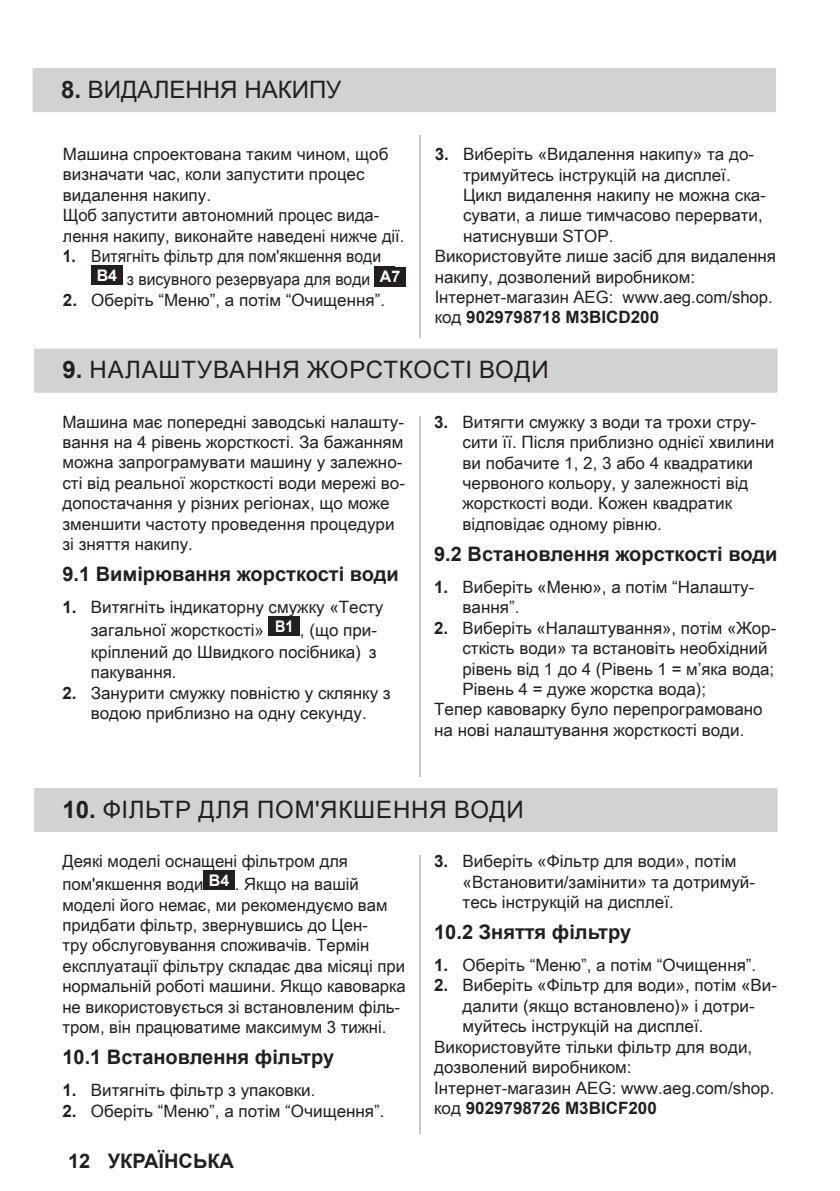
<style>
.page{position:relative;width:840px;height:1191px;background:#fff}
.page>*{position:absolute;margin:0;border:0;box-sizing:border-box;transform-origin:0 0}
._01_Chapter_name{font:24px "Arial";letter-spacing:.03em;color:#231f20}
._01_Chapter_name-2{font:24px "Arial";color:#231f20}
._02_Section_name{font:700 20px "Arial";color:#231f20}
._04_body_text{font:17px/20.4px "Arial Unicode MS";color:#231f20}
._02_Section_name-2{font:17px/20.4px "Arial Unicode MS";color:#231f20}
._04_body_text-2{font:17px "Arial Unicode MS";color:#231f20;scale:.92 1}
._04_body_text-3{font:700 17px "Arial";color:#231f20}
.t1{font:700 16px "Arial";color:#fff}
.t2{font:700 16px "Arial";color:#fff;scale:.9 1}
.s1{font-weight:700}
.s2{font-family:"Arial";font-weight:700}
.s3{font-family:"Arial Unicode MS";font-weight:400}
.s4{font-family:"Arial"}
</style>
<div class="page">
<hr style="left:419px;top:68px;width:1px;height:1066px;background:#939598">
<div style="left:34px;top:348px;width:743px;height:44px;background:#d1d2d4"></div>
<div style="left:34px;top:788px;width:743px;height:44px;background:#d1d2d4"></div>
<div style="left:268px;top:616px;width:32px;height:20px;background:#231f20"></div>
<div style="left:203px;top:870px;width:32px;height:20px;background:#231f20"></div>
<div style="left:61px;top:58px;width:714px;height:77px;background:#fff"></div>
<div style="left:33px;top:68px;width:742px;height:44px;background:#d1d2d4"></div>
<div style="left:91px;top:265px;width:31px;height:20px;background:#231f20"></div>
<div style="left:374px;top:267px;width:20px;height:20px;background:#231f20"></div>
<div style="left:374px;top:267px;width:31px;height:19px;background:#231f20"></div>
<p class="_01_Chapter_name-2" style="left:61px;top:73px;width:282px"><span class="s1">8.</span> ВИДАЛЕННЯ НАКИПУ</p>
<p class="_04_body_text" style="left:63px;top:143px;width:327px">Машина спроектована таким чином, щоб визначати час, коли запустити процес видалення накипу.</p>
<p class="_04_body_text" style="left:63px;top:204px;width:343px">Щоб запустити автономний процес вида&shy;лення накипу, виконайте наведені нижче дії.</p>
<p class="_04_body_text-2" style="left:63px;top:244px;width:347px"><span class="s2">1.</span> Витягніть фільтр для пом'якшення води</p>
<p class="t1" style="left:97px;top:264px;width:22px">B4</p>
<p class="_04_body_text-2" style="left:127px;top:267px;width:266px">з висувного резервуара для води</p>
<p class="t1" style="left:380px;top:265px;width:22px">A7</p>
<p class="_04_body_text" style="left:63px;top:289px;width:323px"><span class="s2">2.</span> Оберіть “Меню”, а потім “Очищення”.</p>
<p class="_04_body_text" style="left:434px;top:143px;width:321px;text-align:center"><span class="s2">3.</span> Виберіть «Видалення накипу» та до&shy;тримуйтесь інструкцій на дисплеї.</p>
<p class="_04_body_text" style="left:463px;top:184px;width:304px">Цикл видалення накипу не можна ска&shy;сувати, а лише тимчасово перервати, натиснувши STOP.</p>
<p class="_04_body_text" style="left:434px;top:245px;width:343px">Використовуйте лише засіб для видалення накипу, дозволений виробником:</p>
<p class="_04_body_text" style="left:434px;top:286px;width:339px">Інтернет-магазин AEG: www.aeg.com/shop.</p>
<p class="_04_body_text-3" style="left:434px;top:305px;width:226px"><span class="s3">код</span> 9029798718 M3BICD200</p>
<p class="_01_Chapter_name" style="left:62px;top:353px;width:487px"><span class="s1">9.</span> НАЛАШТУВАННЯ ЖОРСТКОСТІ ВОДИ</p>
<p class="_04_body_text" style="left:62px;top:411px;width:344px">Машина має попередні заводські налашту&shy;вання на 4 рівень жорсткості. За бажанням можна запрограмувати машину у залежно&shy;сті від реальної жорсткості води мережі во&shy;допостачання у різних регіонах, що може зменшити частоту проведення процедури зі зняття накипу.</p>
<p class="_02_Section_name" style="left:62px;top:560px;width:338px">9.1 Вимірювання жорсткості води</p>
<p class="_04_body_text" style="left:91px;top:595px;width:294px;line-height:23.2px;text-indent:-28px"><span class="s2">1.</span> Витягніть індикаторну смужку «Тесту загальної жорсткості»</p>
<p class="t2" style="left:275px;top:615px;width:22px">B1</p>
<p class="_04_body_text" style="left:91px;top:619px;width:287px;line-height:21px;text-align:justify;text-indent:209px">, (що при&shy;кріплений до Швидкого посібника) з пакування.</p>
<p class="_04_body_text" style="left:62px;top:682px;width:329px;text-align:center"><span class="s2">2.</span> Занурити смужку повністю у склянку з водою приблизно на одну секунду.</p>
<p class="_04_body_text" style="left:462px;top:411px;width:313px;text-indent:-28px"><span class="s2">3.</span> Витягти смужку з води та трохи стру&shy;сити її. Після приблизно однієї хвилини ви побачите 1, 2, 3 або 4 квадратики червоного кольору, у залежності від жорсткості води. Кожен квадратик відповідає одному рівню.</p>
<p class="_02_Section_name" style="left:434px;top:540px;width:344px">9.2 Встановлення жорсткості води</p>
<p class="_04_body_text" style="left:462px;top:576px;width:293px;text-indent:-28px"><span class="s2">1.</span> Виберіть «Меню», а потім “Налашту&shy;вання”.</p>
<p class="_04_body_text" style="left:462px;top:617px;width:315px;text-indent:-28px"><span class="s2">2.</span> Виберіть «Налаштування», потім «Жор&shy;сткість води» та встановіть необхідний рівень від 1 до 4 (Рівень 1 = м’яка вода; Рівень 4 = дуже жорстка вода);</p>
<p class="_04_body_text" style="left:434px;top:699px;width:330px">Тепер кавоварку було перепрограмовано на нові налаштування жорсткості води.</p>
<p class="_01_Chapter_name" style="left:62px;top:793px;width:462px"><span class="s1">10.</span> ФІЛЬТР ДЛЯ ПОМ'ЯКШЕННЯ ВОДИ</p>
<p class="_02_Section_name-2" style="left:62px;top:849px;width:287px;line-height:23.2px">Деякі моделі оснащені фільтром для пом'якшення води</p>
<p class="t1" style="left:209px;top:869px;width:22px">B4</p>
<p class="_02_Section_name-2" style="left:62px;top:873px;width:344px;text-indent:172px"><span class="s4">.</span> Якщо на вашій моделі його немає, ми рекомендуємо вам придбати фільтр, звернувшись до Цен-<br>тру обслуговування споживачів. Термін експлуатації фільтру складає два місяці при нормальній роботі машини. Якщо кавоварка не використовується зі встановленим філь&shy;тром, він працюватиме максимум 3 тижні.</p>
<p class="_02_Section_name" style="left:62px;top:1043px;width:273px">10.1 Встановлення фільтру</p>
<p class="_04_body_text" style="left:62px;top:1079px;width:254px"><span class="s2">1.</span> Витягніть фільтр з упаковки.</p>
<p class="_04_body_text" style="left:62px;top:1100px;width:323px"><span class="s2">2.</span> Оберіть “Меню”, а потім “Очищення”.</p>
<p class="_02_Section_name" style="left:68px;top:1147px;width:167px">12 УКРАЇНСЬКА</p>
<p class="_04_body_text" style="left:462px;top:850px;width:294px;text-indent:-28px"><span class="s2">3.</span> Виберіть «Фільтр для води», потім «Встановити/замінити» та дотримуй&shy;тесь інструкцій на дисплеї.</p>
<p class="_02_Section_name" style="left:434px;top:918px;width:198px">10.2 Зняття фільтру</p>
<p class="_04_body_text" style="left:434px;top:954px;width:323px"><span class="s2">1.</span> Оберіть “Меню”, а потім “Очищення”.</p>
<p class="_04_body_text" style="left:462px;top:975px;width:316px;text-indent:-28px"><span class="s2">2.</span> Виберіть «Фільтр для води», потім «Ви&shy;далити (якщо встановлено)» і дотри&shy;муйтесь інструкцій на дисплеї.</p>
<p class="_04_body_text" style="left:434px;top:1036px;width:319px">Використовуйте тільки фільтр для води, дозволений виробником:</p>
<p class="_04_body_text" style="left:434px;top:1077px;width:341px">Інтернет-магазин AEG: www.aeg.com/shop.</p>
<p class="_04_body_text-3" style="left:434px;top:1096px;width:224px"><span class="s3">код</span> 9029798726 M3BICF200</p>
</div>
